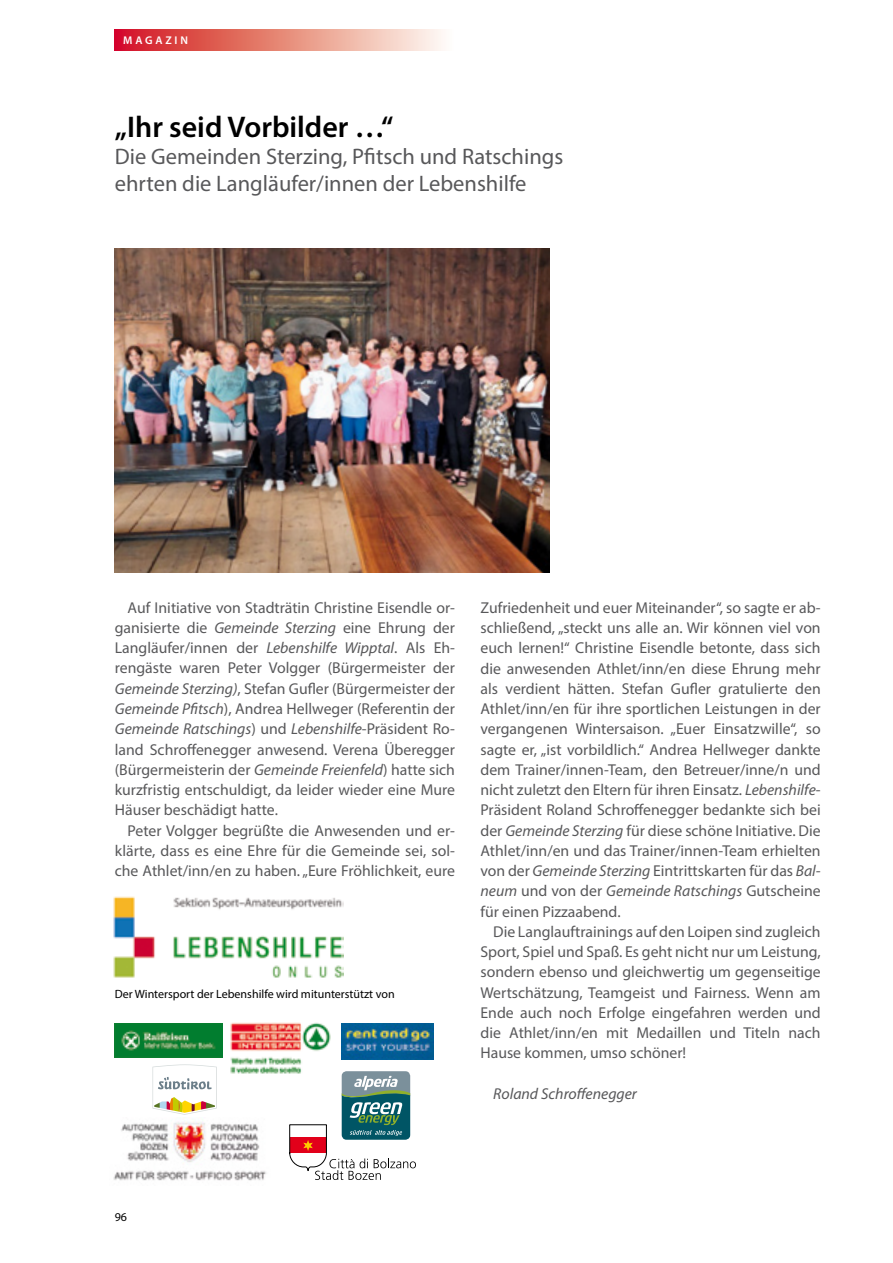
<style>
.page{position:relative;width:893px;height:1263px;background:#fff}
.page>*{position:absolute;margin:0;border:0;box-sizing:border-box;transform-origin:0 0}
.t1{font:600 30px "Myriad Pro";color:#000}
.t2{font:22.5px/27px "Myriad Pro";color:#58585a}
.t3{font:15.75px/20.2px "Myriad Pro";color:#58585a;text-align:justify}
.t4{font:italic 15.75px "Myriad Pro";color:#58585a}
.t5{font:12px "Myriad Pro";color:#000}
.t6{font:600 11.25px "Myriad Pro";letter-spacing:.25em;color:#fff}
.s1{font-style:italic}
</style>
<div class="page">
<svg style="left:115px;top:30px;width:327px;height:20px;background:#e6867e"></svg>
<img style="left:115px;top:248px;width:434px;height:324px">
<svg style="left:152px;top:1064px;width:65px;height:51px"></svg>
<img style="left:341px;top:1023px;width:92px;height:36px">
<img style="left:113px;top:1120px;width:154px;height:61px">
<img style="left:230px;top:1022px;width:101px;height:52px">
<img style="left:113px;top:896px;width:230px;height:82px">
<svg style="left:289px;top:1071px;width:127px;height:109px"></svg>
<img style="left:115px;top:1023px;width:107px;height:34px">
<p class="t6" style="left:123px;top:33px;width:66px">MAGAZIN</p>
<p class="t6" style="left:123px;top:37px;width:39px">TITEL</p>
<h1 class="t1" style="left:115px;top:108px;width:280px">„Ihr seid Vorbilder …“</h1>
<h2 class="t2" style="left:115px;top:143px;width:450px">Die Gemeinden Sterzing, Pfitsch und Ratschings ehrten die Langläufer/innen der Lebenshilfe</h2>
<p class="t3" style="left:115px;top:597px;width:342px;text-indent:13px">Auf Initiative von Stadträtin Christine Eisendle or&shy;ganisierte die <span class="s1">Gemeinde Sterzing</span> eine Ehrung der Langläufer/innen der <span class="s1">Lebenshilfe Wipptal</span>. Als Eh&shy;rengäste waren Peter Volgger (Bürgermeister der <span class="s1">Gemeinde Sterzing)</span>, Stefan Gufler (Bürgermeister der <span class="s1">Gemeinde Pfitsch</span>), Andrea Hellweger (Referentin der <span class="s1">Gemeinde Ratschings</span>) und <span class="s1">Lebenshilfe</span>-Präsident Ro&shy;land Schroffenegger anwesend. Verena Überegger (Bürgermeisterin der <span class="s1">Gemeinde Freienfeld</span>) hatte sich kurzfristig entschuldigt, da leider wieder eine Mure Häuser beschädigt hatte.</p>
<p class="t3" style="left:115px;top:820px;width:342px;text-indent:13px">Peter Volgger begrüßte die Anwesenden und er&shy;klärte, dass es eine Ehre für die Gemeinde sei, sol&shy;che Athlet/inn/en zu haben. „Eure Fröhlichkeit, eure</p>
<p class="t5" style="left:115px;top:986px;width:281px">Der Wintersport der Lebenshilfe wird mitunterstützt von</p>
<p class="t3" style="left:480px;top:597px;width:342px">Zufriedenheit und euer Miteinander“, so sagte er ab&shy;schließend, „steckt uns alle an. Wir können viel von euch lernen!“ Christine Eisendle betonte, dass sich die anwesenden Athlet/inn/en diese Ehrung mehr als verdient hätten. Stefan Gufler gratulierte den Athlet/inn/en für ihre sportlichen Leistungen in der vergangenen Wintersaison. „Euer Einsatzwille“, so sagte er, „ist vorbildlich.“ Andrea Hellweger dankte dem Trainer/innen-Team, den Betreuer/inne/n und nicht zuletzt den Eltern für ihren Einsatz. <span class="s1">Lebenshilfe</span>-Präsident Roland Schroffenegger bedankte sich bei der <span class="s1">Gemeinde Sterzing</span> für diese schöne Initiative. Die Athlet/inn/en und das Trainer/innen-Team erhielten von der <span class="s1">Gemeinde Sterzing</span> Eintrittskarten für das <span class="s1">Bal&shy;neum</span> und von der <span class="s1">Gemeinde Ratschings</span> Gutscheine für einen Pizzaabend.</p>
<p class="t3" style="left:480px;top:921px;width:342px;text-indent:13px">Die Langlauftrainings auf den Loipen sind zugleich Sport, Spiel und Spaß. Es geht nicht nur um Leistung, sondern ebenso und gleichwertig um gegenseitige Wertschätzung, Teamgeist und Fairness. Wenn am Ende auch noch Erfolge eingefahren werden und die Athlet/inn/en mit Medaillen und Titeln nach Hause kommen, umso schöner!</p>
<p class="t4" style="left:493px;top:1084px;width:145px">Roland Schroffenegger</p>
<p class="t5" style="left:115px;top:1209px;width:14px">96</p>
</div>
